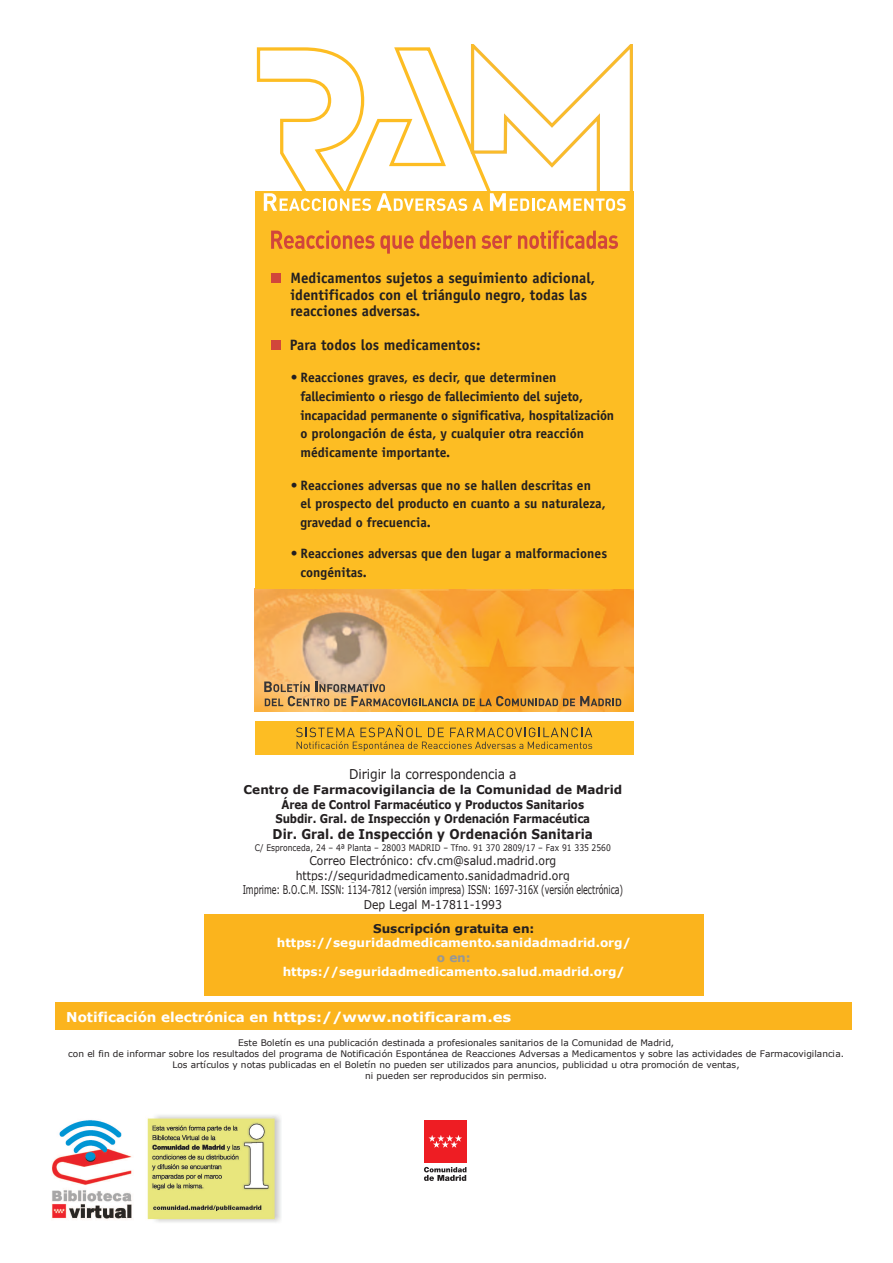
<style>
.page{position:relative;width:893px;height:1263px;background:#fff}
.page>*{position:absolute;margin:0;border:0;box-sizing:border-box;transform-origin:0 0}
.t1{font:700 15px/16.5px "Officina Sans";color:#231f20}
.t2{font:700 13.5px/18.6px "Officina Sans";color:#231f20}
.t3{font:700 13.5px "Verdana";letter-spacing:.005em;color:#fff}
.t4{font:700 13.5px "Verdana";color:#231f20;scale:.9 1}
.t5{font:13.5px "Verdana";letter-spacing:-.005em;color:#231f20;scale:.91 1}
.t6{font:12px/14.5px "Verdana";letter-spacing:-.005em;color:#231f20;text-align:center;scale:.9 1}
.t7{font:700 12px/14.5px "Verdana";letter-spacing:-.005em;color:#231f20;text-align:center}
.t8{font:700 12px "Verdana";letter-spacing:-.005em;color:#fff}
.t9{font:700 12px "Verdana";color:#969797}
.t10{font:9px/10.8px "Verdana";color:#231f20;text-align:center}
.t11{font:9px "Verdana";color:#231f20;scale:.84 1}
</style>
<div class="page">
<div style="left:55px;top:1003px;width:797px;height:27px;background:#fbb41d"></div>
<div style="left:204px;top:915px;width:499px;height:81px;background:#fbb41d"></div>
<div style="left:424px;top:1121px;width:42px;height:42px;background:#ee1d23"></div>
<svg style="left:428px;top:1135px;width:34px;height:13px"></svg>
<svg style="left:424px;top:1167px;width:42px;height:14px"></svg>
<img style="left:255px;top:589px;width:378px;height:122px">
<div style="left:255px;top:191px;width:378px;height:398px;background:#fdbd23"></div>
<div style="left:255px;top:721px;width:378px;height:34px;background:#fdbd23"></div>
<svg style="left:258px;top:44px;width:375px;height:210px"></svg>
<svg style="left:264px;top:681px;width:357px;height:25px"></svg>
<svg style="left:296px;top:725px;width:296px;height:26px"></svg>
<div style="left:271px;top:273px;width:10px;height:10px;background:#d1463b"></div>
<div style="left:271px;top:340px;width:10px;height:10px;background:#d1463b"></div>
<img style="left:51px;top:1115px;width:230px;height:108px">
<h1 class="t1" style="left:290px;top:269px;width:306px">Medicamentos sujetos a seguimiento adicional, identificados con el triángulo negro, todas las reacciones adversas.</h1>
<h1 class="t1" style="left:290px;top:337px;width:192px">Para todos los medicamentos:</h1>
<h2 class="t2" style="left:300px;top:368px;width:315px;text-indent:-10px">• Reacciones graves, es decir, que determinen fallecimiento o riesgo de fallecimiento del sujeto, incapacidad permanente o significativa, hospitalización o prolongación de ésta, y cualquier otra reacción médicamente importante.</h2>
<h2 class="t2" style="left:300px;top:475px;width:307px;text-indent:-10px">• Reacciones adversas que no se hallen descritas en<br>el prospecto del producto en cuanto a su naturaleza, gravedad o frecuencia.</h2>
<h2 class="t2" style="left:300px;top:544px;width:308px;text-indent:-10px">• Reacciones adversas que den lugar a malformaciones congénitas.</h2>
<h2 class="t5" style="left:349px;top:765px;width:186px">Dirigir la correspondencia a</h2>
<h3 class="t7" style="left:244px;top:782px;width:380px">Centro de Farmacovigilancia de la Comunidad de Madrid<br>Área de Control Farmacéutico y Productos Sanitarios<br>Subdir. Gral. de Inspección y Ordenación Farmacéutica</h3>
<h2 class="t4" style="left:273px;top:825px;width:357px">Dir. Gral. de Inspección y Ordenación Sanitaria</h2>
<p class="t11" style="left:255px;top:842px;width:425px">C/ Espronceda, 24 – 4ª Planta – 28003 MADRID – Tfno. 91 370 2809/17 – Fax 91 335 2560</p>
<h3 class="t6" style="left:243px;top:853px;width:424px">Correo Electrónico: cfv.cm@salud.madrid.org https://seguridadmedicamento.sanidadmadrid.org<br>Imprime: B.O.C.M. ISSN: 1134-7812 (versión impresa) ISSN: 1697-316X (versión electrónica)<br>Dep Legal M-17811-1993</h3>
<h3 class="t7" style="left:373px;top:921px;width:163px">Suscripción gratuita en:</h3>
<h3 class="t8" style="left:277px;top:934px;width:356px">https://seguridadmedicamento.sanidadmadrid.org/</h3>
<h3 class="t9" style="left:437px;top:949px;width:35px">o en:</h3>
<h3 class="t8" style="left:283px;top:963px;width:344px">https://seguridadmedicamento.salud.madrid.org/</h3>
<h2 class="t3" style="left:66px;top:1007px;width:447px">Notificación electrónica en https://www.notificaram.es</h2>
<p class="t10" style="left:68px;top:1037px;width:777px">Este Boletín es una publicación destinada a profesionales sanitarios de la Comunidad de Madrid,<br>con el fin de informar sobre los resultados del programa de Notificación Espontánea de Reacciones Adversas a Medicamentos y sobre las actividades de Farmacovigilancia.<br>Los artículos y notas publicadas en el Boletín no pueden ser utilizados para anuncios, publicidad u otra promoción de ventas,<br>ni pueden ser reproducidos sin permiso.</p>
</div>
